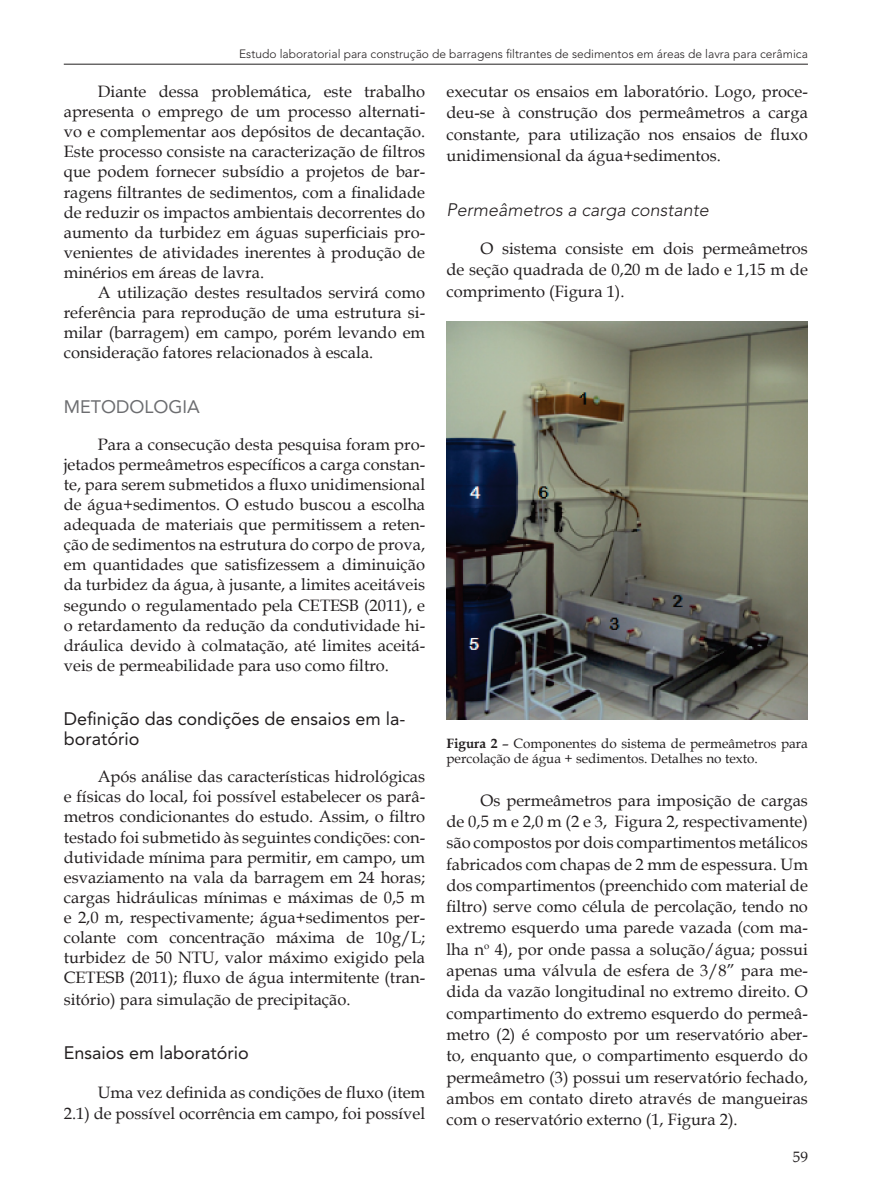
<style>
.page{position:relative;width:893px;height:1191px;background:#fff}
.page>*{position:absolute;margin:0;border:0;box-sizing:border-box;transform-origin:0 0}
.t1{font:18px/20.1px "Avenir";color:#231f20}
.t2{font:italic 300 18px "Avenir";color:#231f20}
.t3{font:18px "Avenir";color:#6c6d70}
.t4{font:16.5px/20.1px "Book Antiqua";color:#231f20;text-align:justify}
.t5{font:15px "Book Antiqua";color:#231f20}
.t6{font:13.5px/15.6px "Book Antiqua";color:#231f20}
.t7{font:300 12px "Avenir";color:#231f20}
.s1{font-weight:700}
</style>
<div class="page">
<hr style="left:64px;top:64px;width:744px;height:1px;background:#231f20">
<img style="left:447px;top:321px;width:361px;height:398px">
<p class="t7" style="left:239px;top:47px;width:570px">Estudo laboratorial para construção de barragens filtrantes de sedimentos em áreas de lavra para cerâmica</p>
<p class="t4" style="left:64px;top:81px;width:363px;text-indent:34px">Diante dessa problemática, este trabalho apresenta o emprego de um processo alternati&shy;vo e complementar aos depósitos de decantação.<br>Este processo consiste na caracterização de filtros que podem fornecer subsídio a projetos de bar&shy;ragens filtrantes de sedimentos, com a finalidade de reduzir os impactos ambientais decorrentes do aumento da turbidez em águas superficiais pro&shy;venientes de atividades inerentes à produção de minérios em áreas de lavra.</p>
<p class="t4" style="left:64px;top:282px;width:363px;text-indent:34px">A utilização destes resultados servirá como referência para reprodução de uma estrutura si&shy;milar (barragem) em campo, porém levando em consideração fatores relacionados à escala.</p>
<p class="t3" style="left:64px;top:396px;width:41px">METODOLOGIA</p>
<p class="t4" style="left:64px;top:434px;width:363px;text-indent:34px">Para a consecução desta pesquisa foram pro&shy;jetados permeâmetros específicos a carga constan&shy;te, para serem submetidos a fluxo unidimensional de água+sedimentos. O estudo buscou a escolha adequada de materiais que permitissem a reten&shy;ção de sedimentos na estrutura do corpo de prova, em quantidades que satisfizessem a diminuição da turbidez da água, à jusante, a limites aceitáveis segundo o regulamentado pela CETESB (2011), e o retardamento da redução da condutividade hi&shy;dráulica devido à colmatação, até limites aceitá&shy;veis de permeabilidade para uso como filtro.</p>
<p class="t1" style="left:64px;top:709px;width:343px">Definição das condições de ensaios em la&shy;boratório</p>
<p class="t4" style="left:64px;top:766px;width:363px;text-indent:34px">Após análise das características hidrológicas e físicas do local, foi possível estabelecer os parâ&shy;metros condicionantes do estudo. Assim, o filtro testado foi submetido às seguintes condições: con&shy;dutividade mínima para permitir, em campo, um esvaziamento na vala da barragem em 24 horas; cargas hidráulicas mínimas e máximas de 0,5 m e 2,0 m, respectivamente; água+sedimentos per&shy;colante com concentração máxima de 10g/L; turbidez de 50 NTU, valor máximo exigido pela CETESB (2011); fluxo de água intermitente (tran&shy;sitório) para simulação de precipitação.</p>
<p class="t1" style="left:64px;top:1043px;width:187px">Ensaios em laboratório</p>
<p class="t4" style="left:64px;top:1081px;width:363px;line-height:21.3px;text-align:right">Uma vez definida as condições de fluxo (item<br>2.1) de possível ocorrência em campo, foi possível</p>
<p class="t4" style="left:446px;top:80px;width:363px;line-height:21.3px">executar os ensaios em laboratório. Logo, proce&shy;deu-se à construção dos permeâmetros a carga constante, para utilização nos ensaios de fluxo unidimensional da água+sedimentos.</p>
<p class="t2" style="left:446px;top:199px;width:264px">Permeâmetros a carga constante</p>
<p class="t4" style="left:446px;top:237px;width:363px;line-height:21.3px;text-indent:34px">O sistema consiste em dois permeâmetros de seção quadrada de 0,20 m de lado e 1,15 m de comprimento (Figura 1).</p>
<p class="t6" style="left:446px;top:735px;width:363px"><span class="s1">Figura 2</span> – Componentes do sistema de permeâmetros para percolação de água + sedimentos. Detalhes no texto.</p>
<p class="t4" style="left:446px;top:789px;width:363px;line-height:21.3px;text-indent:34px">Os permeâmetros para imposição de cargas de 0,5 m e 2,0 m (2 e 3, Figura 2, respectivamente) são compostos por dois compartimentos metálicos fabricados com chapas de 2 mm de espessura. Um dos compartimentos (preenchido com material de filtro) serve como célula de percolação, tendo no extremo esquerdo uma parede vazada (com ma&shy;lha n<sup>o</sup> 4), por onde passa a solução/água; possui apenas uma válvula de esfera de 3/8” para me&shy;dida da vazão longitudinal no extremo direito. O compartimento do extremo esquerdo do permeâ&shy;metro (2) é composto por um reservatório aber&shy;to, enquanto que, o compartimento esquerdo do permeâmetro (3) possui um reservatório fechado, ambos em contato direto através de mangueiras com o reservatório externo (1, Figura 2).</p>
<p class="t5" style="left:793px;top:1146px;width:16px">59</p>
</div>
